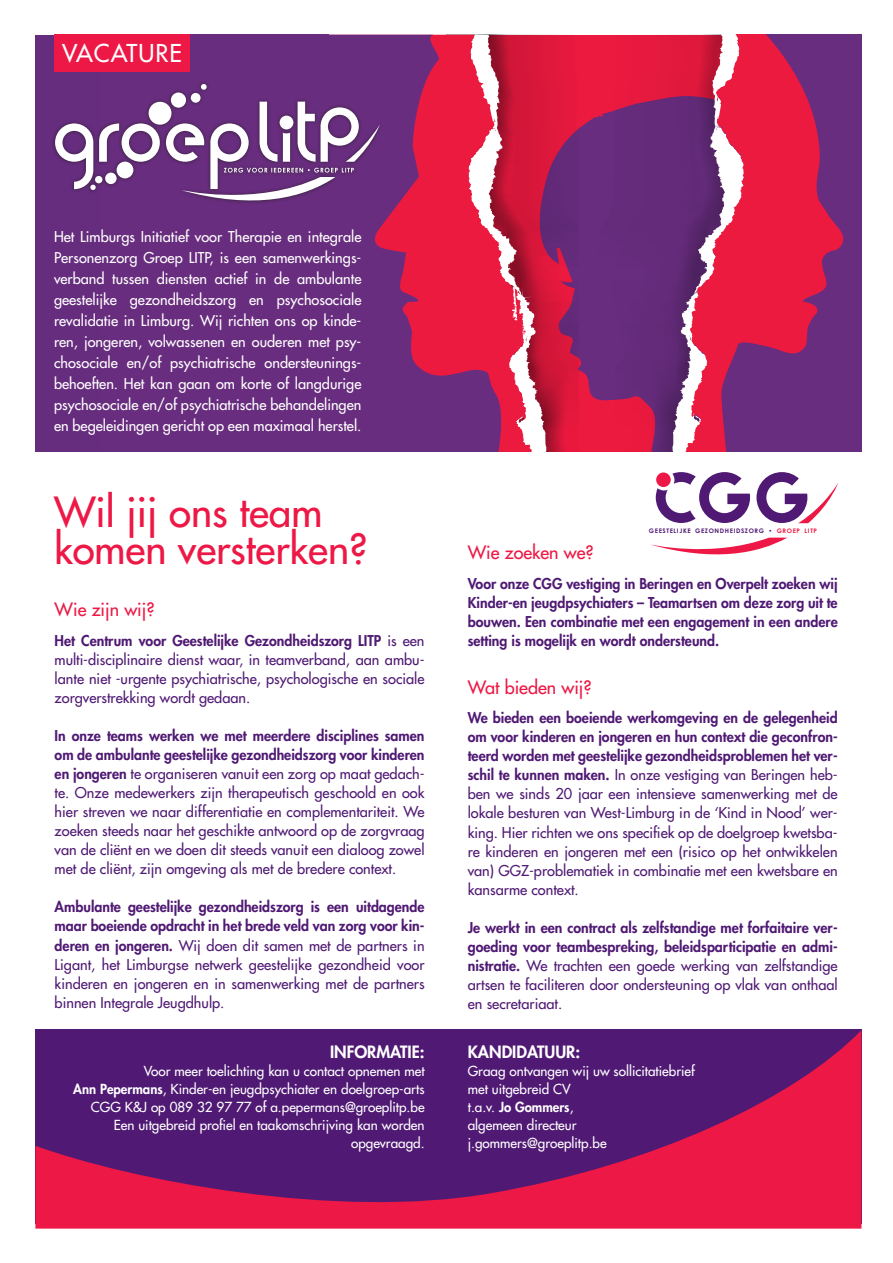
<style>
.page{position:relative;width:893px;height:1263px;background:#fff}
.page>*{position:absolute;margin:0;border:0;box-sizing:border-box;transform-origin:0 0}
.t1{font:40.5px/36.6px "Futura";color:#ed1845}
.t2{font:24px "Futura";letter-spacing:.04em;color:#fff}
.t3{font:18px "Futura";color:#ed1845}
.t4{font:800 16.5px "Futura";color:#fff}
.t5{font:14.55px/19px "Futura";color:#501a74;text-align:justify}
.t6{font:14.55px/21px "Futura";color:#fff;text-align:justify}
.t7{font:800 14.55px/19px "Futura";color:#501a74;text-align:justify}
.t8{font:13.5px/18px "Futura";color:#fff;text-align:right}
.t9{font:700 6.3px "Century Gothic";letter-spacing:.1em;color:#501a74}
.s1{font-weight:800}
.s2{color:#ed1845}
.s3{font-weight:400}
</style>
<div class="page">
<div style="left:35px;top:35px;width:826px;height:419px;background:#662c7e"></div>
<svg style="left:374px;top:35px;width:198px;height:417px;fill:#e71a40"></svg>
<svg style="left:572px;top:35px;width:100px;height:417px;background:#da1a44"></svg>
<svg style="left:546px;top:52px;width:139px;height:374px"></svg>
<svg style="left:468px;top:35px;width:78px;height:417px;background:#d34464"></svg>
<svg style="left:685px;top:35px;width:158px;height:417px;fill:#ed1a40"></svg>
<div style="left:55px;top:35px;width:135px;height:37px;background:#ed1845"></div>
<svg style="left:35px;top:1030px;width:826px;height:198px;background:#831964"></svg>
<div style="left:51px;top:80px;width:333px;height:124px;background:#682d7e"></div>
<svg style="left:201px;top:84px;width:6px;height:6px"></svg>
<div style="left:171px;top:92px;width:15px;height:16px;background:#fff;border-radius:50%"></div>
<div style="left:191px;top:93px;width:10px;height:10px;background:#fff;border-radius:50%"></div>
<svg style="left:55px;top:101px;width:325px;height:110px"></svg>
<div style="left:14px;top:452px;width:858px;height:33px;background:#fff"></div>
<svg style="left:650px;top:472px;width:188px;height:83px"></svg>
<div style="left:656px;top:472px;width:15px;height:15px;background:#ed1845;border-radius:50%"></div>
<h2 class="t2" style="left:62px;top:38px;width:121px">VACATURE</h2>
<p class="t6" style="left:54px;top:226px;width:309px">Het Limburgs Initiatief voor Therapie en integrale Personenzorg Groep LITP, is een samenwerkings&shy;verband tussen diensten actief in de ambulante geestelijke gezondheidszorg en psychosociale revalidatie in Limburg. Wij richten ons op kinde&shy;ren, jongeren, volwassenen en ouderen met psy&shy;chosociale en/of psychiatrische ondersteunings&shy;behoeften. Het kan gaan om korte of langdurige psychosociale en/of psychiatrische behandelingen en begeleidingen gericht op een maximaal herstel.</p>
<h1 class="t1" style="left:54px;top:494px;width:315px">Wil jij ons team komen versterken?</h1>
<p class="t3" style="left:55px;top:598px;width:101px">Wie zijn wij?</p>
<p class="t5" style="left:55px;top:631px;width:371px"><span class="s1">Het Centrum voor Geestelijke Gezondheidszorg LITP</span> is een multi-disciplinaire dienst waar, in teamverband, aan ambu&shy;lante niet -urgente psychiatrische, psychologische en sociale zorgverstrekking wordt gedaan.</p>
<p class="t5" style="left:55px;top:726px;width:371px"><span class="s1">In onze teams werken we met meerdere disciplines samen om de ambulante geestelijke gezondheidszorg voor kinderen en jongeren</span> te organiseren vanuit een zorg op maat gedach&shy;te. Onze medewerkers zijn therapeutisch geschoold en ook hier streven we naar differentiatie en complementariteit. We zoeken steeds naar het geschikte antwoord op de zorgvraag van de cliënt en we doen dit steeds vanuit een dialoog zowel met de cliënt, zijn omgeving als met de bredere context.</p>
<p class="t5" style="left:55px;top:898px;width:371px"><span class="s1">Ambulante geestelijke gezondheidszorg is een uitdagende maar boeiende opdracht in het brede veld van zorg voor kin&shy;deren en jongeren.</span> Wij doen dit samen met de partners in Ligant, het Limburgse netwerk geestelijke gezondheid voor kinderen en jongeren en in samenwerking met de partners binnen Integrale Jeugdhulp.</p>
<p class="t4" style="left:330px;top:1041px;width:96px">INFORMATIE:</p>
<p class="t8" style="left:73px;top:1062px;width:353px">Voor meer toelichting kan u contact opnemen met<br><span class="s1">Ann Pepermans</span>, Kinder-en jeugdpsychiater en doelgroep-arts CGG K&amp;J op 089 32 97 77 of a.pepermans@groeplitp.be Een uitgebreid profiel en taakomschrijving kan worden opgevraagd.</p>
<p class="t9" style="left:649px;top:527px;width:170px">GEESTELIJKE GEZONDHEIDSZORG • <span class="s2">GROEP LITP</span></p>
<p class="t3" style="left:468px;top:541px;width:128px">Wie zoeken we?</p>
<p class="t7" style="left:468px;top:574px;width:371px">Voor onze CGG vestiging in Beringen en Overpelt zoeken wij Kinder-en jeugdpsychiaters – Teamartsen om deze zorg uit te bouwen. Een combinatie met een engagement in een andere setting is mogelijk en wordt ondersteund.</p>
<p class="t3" style="left:468px;top:676px;width:125px">Wat bieden wij?</p>
<p class="t5" style="left:468px;top:708px;width:371px"><span class="s1">We bieden een boeiende werkomgeving en de gelegenheid om voor kinderen en jongeren en hun context die geconfron&shy;teerd worden met geestelijke gezondheidsproblemen het ver&shy;schil te kunnen maken.</span> In onze vestiging van Beringen heb&shy;ben we sinds 20 jaar een intensieve samenwerking met de lokale besturen van West-Limburg in de ‘Kind in Nood’ wer&shy;king. Hier richten we ons specifiek op de doelgroep kwetsba&shy;re kinderen en jongeren met een (risico op het ontwikkelen van) GGZ-problematiek in combinatie met een kwetsbare en kansarme context.</p>
<p class="t7" style="left:468px;top:918px;width:371px">Je werkt in een contract als zelfstandige met forfaitaire ver&shy;goeding voor teambespreking, beleidsparticipatie en admi&shy;nistratie. <span class="s3">We trachten een goede werking van zelfstandige artsen te faciliteren door ondersteuning op vlak van onthaal en secretariaat.</span></p>
<p class="t4" style="left:468px;top:1041px;width:114px">KANDIDATUUR:</p>
<p class="t8" style="left:468px;top:1062px;width:229px;text-align:left">Graag ontvangen wij uw sollicitatiebrief met uitgebreid CV<br>t.a.v. <span class="s1">Jo Gommers</span>,<br>algemeen directeur j.gommers@groeplitp.be</p>
</div>
